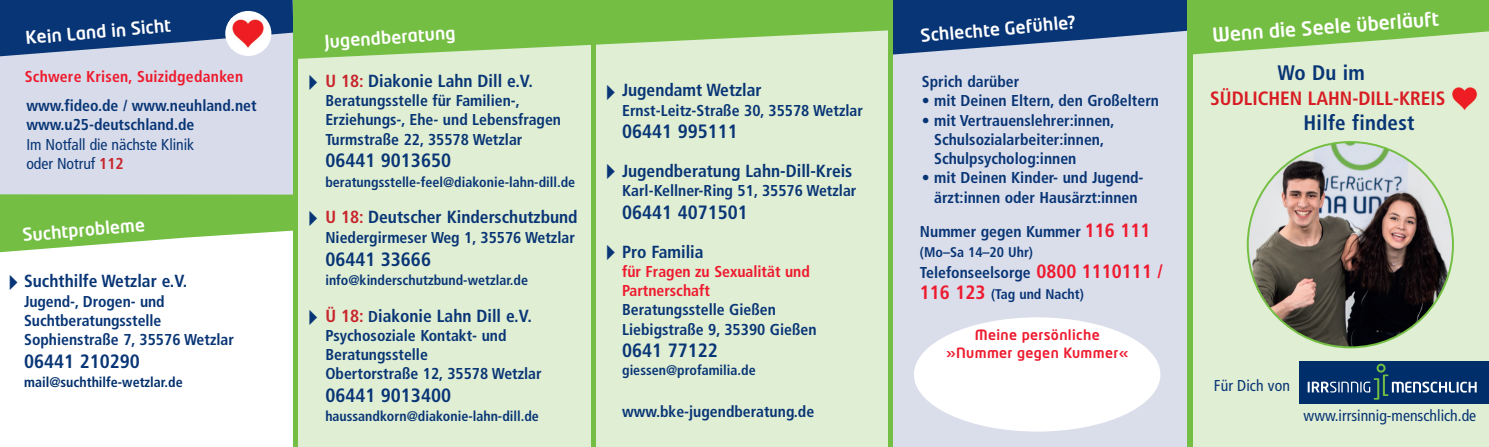
<style>
.page{position:relative;width:1489px;height:447px;background:#fff}
.page>*{position:absolute;margin:0;border:0;box-sizing:border-box;transform-origin:0 0}
.t1{font:700 condensed 21px "Frutiger";letter-spacing:.01em;color:#083575}
.t2{font:700 condensed 19.25px "Frutiger";color:#083575}
.t3{font:700 condensed 19.25px "Frutiger";color:#d81c23}
.t4{font:500 19.25px "Neo Tech Pro";color:#fff}
.t5{font:700 condensed 17.5px "Frutiger";color:#083575}
.t6{font:500 17.5px "Neo Tech Pro";color:#fff}
.t7{font:700 condensed 15.75px/19.2px "Frutiger";color:#083575}
.t8{font:condensed 15.75px/19.2px "Frutiger";letter-spacing:-.005em;color:#083575}
.t9{font:700 condensed 15.75px/19.2px "Frutiger";color:#ee1a2e}
.t10{font:700 condensed 14px "Frutiger";color:#083575}
.t11{font:500 14px/17.5px "Neo Tech Pro";letter-spacing:.025em;color:#ee1a2e;text-align:center}
.t12{font:700 condensed 14px "Frutiger";color:#002e6b}
.s1{font-weight:700;color:#c8242b}
.s2{color:#c8242b}
.s3{font-size:15.75px}
.s4{font-size:19.25px;color:#ee1a2e}
</style>
<div class="page">
<div style="left:298px;top:59px;width:590px;height:387px;background:#e0eed4"></div>
<div style="left:0;top:58px;width:293px;height:136px;background:#d8dcea"></div>
<div style="left:892px;top:20px;width:296px;height:426px;background:#daddea"></div>
<div style="left:913px;top:317px;width:247px;height:114px;background:#fff;border-radius:50%"></div>
<svg style="left:0;top:0;width:293px;height:58px;background:#33588d"></svg>
<div style="left:1192px;top:55px;width:296px;height:391px;background:#e0eed4"></div>
<svg style="left:893px;top:0;width:595px;height:55px;background:#609178"></svg>
<div style="left:590px;top:0;width:5px;height:446px;background:#74bf43"></div>
<div style="left:1299px;top:361px;width:189px;height:42px;background:#002e6b"></div>
<svg style="left:1307px;top:363px;width:169px;height:36px"></svg>
<div style="left:293px;top:0;width:5px;height:446px;background:#74bf43"></div>
<div style="left:888px;top:0;width:5px;height:446px;background:#74bf43"></div>
<div style="left:1187px;top:0;width:5px;height:446px;background:#74bf43"></div>
<div style="left:225px;top:11px;width:46px;height:45px;background:#fff;border-radius:50%"></div>
<img style="left:232px;top:19px;width:32px;height:29px">
<svg style="left:0;top:194px;width:293px;height:59px"></svg>
<svg style="left:298px;top:0;width:590px;height:59px;background:#8dca65"></svg>
<img style="left:1247px;top:142px;width:205px;height:205px;border-radius:103px">
<img style="left:1450px;top:86px;width:27px;height:24px">
<svg style="left:607px;top:84px;width:8px;height:16px"></svg>
<svg style="left:309px;top:309px;width:8px;height:16px"></svg>
<svg style="left:309px;top:74px;width:8px;height:16px"></svg>
<svg style="left:309px;top:210px;width:8px;height:16px"></svg>
<svg style="left:607px;top:163px;width:8px;height:15px"></svg>
<svg style="left:607px;top:244px;width:8px;height:15px"></svg>
<p class="t6" style="left:25px;top:27px;width:147px;rotate:-5deg">Kein Land in Sicht</p>
<p class="t4" style="left:1211px;top:22px;width:229px;rotate:-4deg">Wenn die Seele überläuft</p>
<h1 class="t1" style="left:1277px;top:61px;width:89px">Wo Du im</h1>
<p class="t3" style="left:1210px;top:87px;width:237px">SÜDLICHEN LAHN-DILL-KREIS</p>
<h1 class="t1" style="left:1303px;top:110px;width:112px">Hilfe findest</h1>
<p class="t6" style="left:919px;top:25px;width:157px;rotate:-5deg">Schlechte Gefühle?</p>
<p class="t6" style="left:324px;top:31px;width:133px;rotate:-4deg">Jugendberatung</p>
<p class="t9" style="left:25px;top:67px;width:220px">Schwere Krisen, Suizidgedanken</p>
<p class="t7" style="left:26px;top:96px;width:232px">www.fideo.de / www.neuhland.net www.u25-deutschland.de</p>
<p class="t8" style="left:26px;top:135px;width:169px">Im Notfall die nächste Klinik oder Notruf <span class="s1">112</span></p>
<p class="t5" style="left:325px;top:71px;width:209px"><span class="s2">U 18:</span> Diakonie Lahn Dill e.V.</p>
<p class="t7" style="left:325px;top:91px;width:237px">Beratungsstelle für Familien-,<br>Erziehungs-, Ehe- und Lebensfragen<br>Turmstraße 22, 35578 Wetzlar</p>
<p class="t2" style="left:325px;top:149px;width:127px">06441 9013650</p>
<p class="t10" style="left:325px;top:173px;width:251px">beratungsstelle-feel@diakonie-lahn-dill.de</p>
<p class="t5" style="left:325px;top:207px;width:254px"><span class="s2">U 18:</span> Deutscher Kinderschutzbund</p>
<p class="t7" style="left:325px;top:227px;width:251px">Niedergirmeser Weg 1, 35576 Wetzlar</p>
<p class="t2" style="left:325px;top:247px;width:107px">06441 33666</p>
<p class="t10" style="left:325px;top:271px;width:204px">info@kinderschutzbund-wetzlar.de</p>
<p class="t5" style="left:325px;top:305px;width:208px"><span class="s2">Ü 18:</span> <span class="s3">D</span>iakonie Lahn Dill e.V.</p>
<p class="t7" style="left:325px;top:325px;width:218px">Psychosoziale Kontakt- und<br>Beratungsstelle<br>Obertorstraße 12, 35578 Wetzlar</p>
<p class="t2" style="left:325px;top:384px;width:127px">06441 9013400</p>
<p class="t10" style="left:325px;top:408px;width:215px">haussandkorn@diakonie-lahn-dill.de</p>
<p class="t7" style="left:921px;top:72px;width:99px">Sprich darüber</p>
<p class="t7" style="left:921px;top:91px;width:239px">• mit Deinen Eltern, den Großeltern</p>
<p class="t7" style="left:934px;top:110px;width:182px;text-indent:-12px">• mit Vertrauenslehrer:innen,<br>Schulsozialarbeiter:innen,<br>Schulpsycholog:innen</p>
<p class="t7" style="left:921px;top:168px;width:223px;text-align:center">• mit Deinen Kinder- und Jugend&shy;ärzt:innen oder Hausärzt:innen</p>
<p class="t5" style="left:622px;top:80px;width:141px">Jugendamt Wetzlar</p>
<p class="t7" style="left:622px;top:101px;width:242px">Ernst-Leitz-Straße 30, 35578 Wetzlar</p>
<p class="t2" style="left:622px;top:120px;width:117px">06441 995111</p>
<p class="t5" style="left:622px;top:160px;width:232px">Jugendberatung Lahn-Dill-Kreis</p>
<p class="t7" style="left:622px;top:181px;width:236px">Karl-Kellner-Ring 51, 35576 Wetzlar</p>
<p class="t2" style="left:622px;top:201px;width:127px">06441 4071501</p>
<p class="t5" style="left:622px;top:241px;width:83px">Pro Familia</p>
<p class="t9" style="left:622px;top:262px;width:189px">für Fragen zu Sexualität und<br>Partnerschaft</p>
<p class="t7" style="left:622px;top:300px;width:196px">Beratungsstelle Gießen<br>Liebigstraße 9, 35390 Gießen</p>
<p class="t2" style="left:622px;top:339px;width:97px">0641 77122</p>
<p class="t10" style="left:622px;top:361px;width:135px">giessen@profamilia.de</p>
<p class="t7" style="left:622px;top:402px;width:194px">www.bke-jugendberatung.de</p>
<p class="t6" style="left:22px;top:224px;width:124px;rotate:-5deg">Suchtprobleme</p>
<p class="t7" style="left:919px;top:222px;width:232px">Nummer gegen Kummer <span class="s4">116 111</span></p>
<p class="t10" style="left:919px;top:243px;width:115px">(Mo–Sa 14–20 Uhr)</p>
<p class="t7" style="left:919px;top:262px;width:244px">Telefonseelsorge <span class="s4">0800 1110111 /</span></p>
<p class="t10" style="left:919px;top:285px;width:165px"><span class="s4">116 123</span> (Tag und Nacht)</p>
<p class="t5" style="left:24px;top:271px;width:165px">Suchthilfe Wetzlar e.V.</p>
<p class="t7" style="left:24px;top:291px;width:211px">Jugend-, Drogen- und<br>Suchtberatungsstelle<br>Sophienstraße 7, 35576 Wetzlar</p>
<p class="t2" style="left:24px;top:350px;width:117px">06441 210290</p>
<p class="t12" style="left:24px;top:374px;width:160px">mail@suchthilfe-wetzlar.de</p>
<p class="t11" style="left:946px;top:326px;width:184px">Meine persönliche »Nummer gegen Kummer«</p>
<p class="t8" style="left:1213px;top:376px;width:78px">Für Dich von</p>
<p class="t8" style="left:1303px;top:406px;width:174px">www.irrsinnig-menschlich.de</p>
</div>
